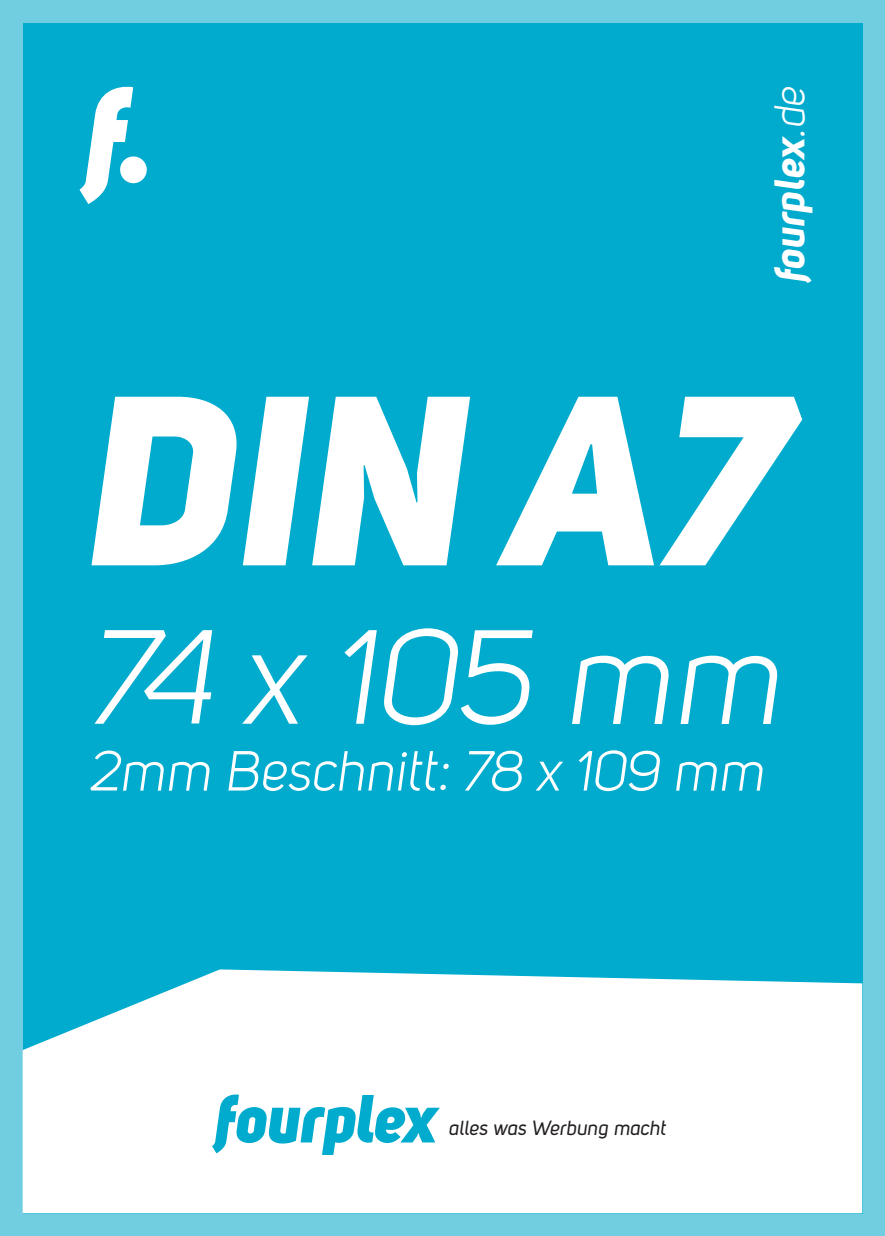
<style>
.page{position:relative;width:885px;height:1236px;background:#fff}
.page>*{position:absolute;margin:0;border:0;box-sizing:border-box;transform-origin:0 0}
.t1{font:238px "Uni Sans Heavy Italic CAPS";color:#fff}
.t2{font:132px "Uni Sans Book Italic";color:#fff}
.t3{font:67.2px "Uni Sans Heavy Italic";letter-spacing:-.02em;color:#00abcd}
.t4{font:55.6px "Uni Sans Book Italic";color:#fff}
.t5{font:42.4px "Uni Sans Bold Italic";color:#fff}
.t6{font:20.4px "Uni Sans Regular Italic";color:#231f20}
.s1{font-family:"Uni Sans Book Italic"}
</style>
<div class="page">
<div style="left:0;top:0;width:884px;height:1236px;background:#71cee1"></div>
<div style="left:23px;top:23px;width:839px;height:1190px;background:#00abcd"></div>
<div style="left:23px;top:969px;width:839px;height:244px;background:#fff"></div>
<svg style="left:79px;top:86px;width:68px;height:118px"></svg>
<p class="t5" style="left:763px;top:282px;width:199px;rotate:-90deg">fourplex<span class="s1">.de</span></p>
<h1 class="t1" style="left:88px;top:335px;width:705px">DIN A7</h1>
<h2 class="t2" style="left:88px;top:602px;width:693px">74 x 105 mm</h2>
<p class="t4" style="left:88px;top:739px;width:676px">2mm Beschnitt: 78 x 109 mm</p>
<p class="t3" style="left:215px;top:1078px;width:222px">fourplex</p>
<p class="t6" style="left:448px;top:1116px;width:218px">alles was Werbung macht</p>
</div>
